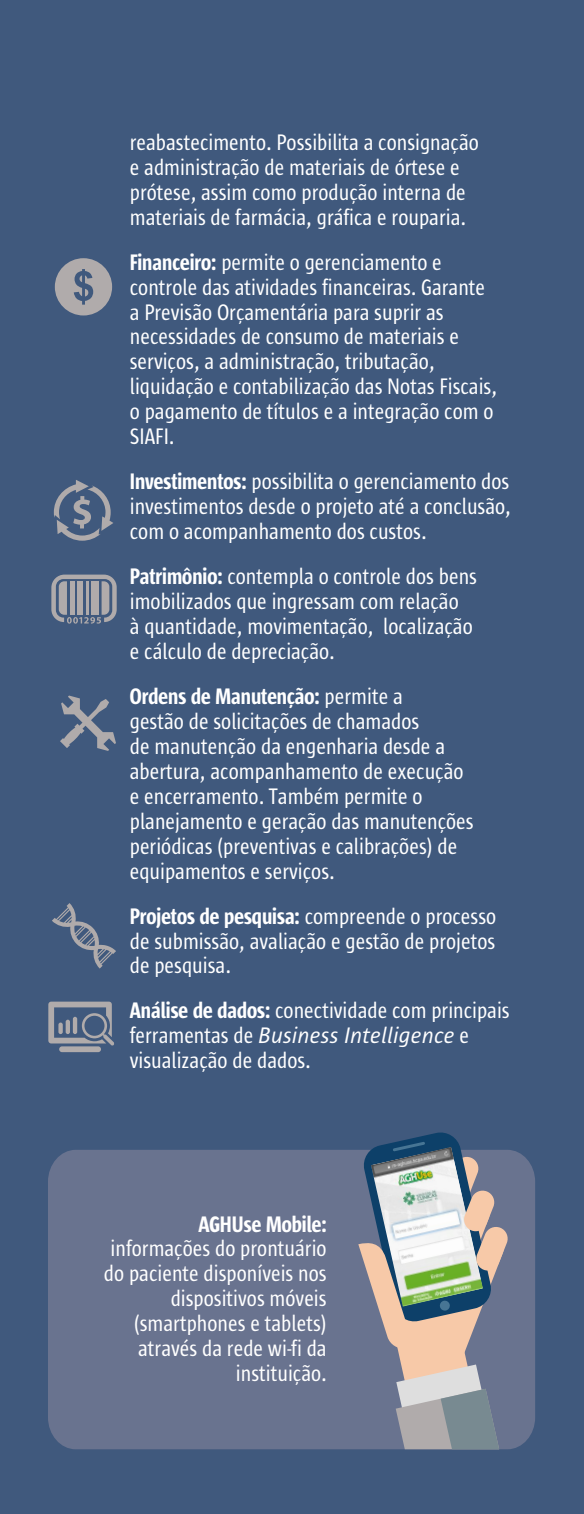
<style>
.page{position:relative;width:584px;height:1514px;background:#40597d}
.page>*{position:absolute;margin:0;border:0;box-sizing:border-box;transform-origin:0 0}
.t1{font:23px/25px "Sun Sans Condensed";color:#fff}
.t2{font:italic 23px "Sun Sans";color:#fff}
.t3{font:600 23px "Sun Sans Condensed";color:#fff}
.s1{font-weight:600}
.s2{font-family:"Sun Sans Condensed";font-style:normal}
</style>
<div class="page">
<svg style="left:54px;top:480px;width:59px;height:61px"></svg>
<svg style="left:51px;top:574px;width:66px;height:49px"></svg>
<svg style="left:55px;top:258px;width:57px;height:57px"></svg>
<svg style="left:60px;top:695px;width:56px;height:56px"></svg>
<svg style="left:52px;top:903px;width:64px;height:65px"></svg>
<div style="left:48px;top:1150px;width:487px;height:299px;background:#69738f"></div>
<svg style="left:358px;top:1132px;width:151px;height:317px;background:#999ea1"></svg>
<svg style="left:48px;top:1001px;width:66px;height:51px"></svg>
<p class="t1" style="left:130px;top:130px;width:351px">reabastecimento. Possibilita a consignação e administração de materiais de órtese e prótese, assim como produção interna de materiais de farmácia, gráfica e rouparia.</p>
<p class="t1" style="left:130px;top:249px;width:369px"><span class="s1">Financeiro:</span> permite o gerenciamento e controle das atividades financeiras. Garante a Previsão Orçamentária para suprir as necessidades de consumo de materiais e serviços, a administração, tributação, liquidação e contabilização das Notas Fiscais, o pagamento de títulos e a integração com o SIAFI.</p>
<p class="t1" style="left:130px;top:469px;width:383px;text-align:justify"><span class="s1">Investimentos:</span> possibilita o gerenciamento dos investimentos desde o projeto até a conclusão, com o acompanhamento dos custos.</p>
<p class="t1" style="left:130px;top:564px;width:349px"><span class="s1">Patrimônio:</span> contempla o controle dos bens imobilizados que ingressam com relação<br>à quantidade, movimentação, localização e cálculo de depreciação.</p>
<p class="t1" style="left:130px;top:684px;width:345px"><span class="s1">Ordens de Manutenção:</span> permite a<br>gestão de solicitações de chamados<br>de manutenção da engenharia desde a abertura, acompanhamento de execução e encerramento. Também permite o planejamento e geração das manutenções periódicas (preventivas e calibrações) de equipamentos e serviços.</p>
<p class="t1" style="left:130px;top:903px;width:368px;text-align:justify"><span class="s1">Projetos de pesquisa:</span> compreende o processo de submissão, avaliação e gestão de projetos de pesquisa.</p>
<p class="t1" style="left:130px;top:998px;width:381px"><span class="s1">Análise de dados:</span> conectividade com principais</p>
<p class="t2" style="left:130px;top:1022px;width:341px"><span class="s2">ferramentas de</span> Business Intelligence <span class="s2">e</span></p>
<p class="t1" style="left:130px;top:1048px;width:182px">visualização de dados.</p>
<p class="t3" style="left:198px;top:1210px;width:130px">AGHUse Mobile:</p>
<p class="t1" style="left:104px;top:1236px;width:224px;text-align:right">informações do prontuário do paciente disponíveis nos dispositivos móveis (smartphones e tablets) através da rede wi-fi da instituição.</p>
</div>
